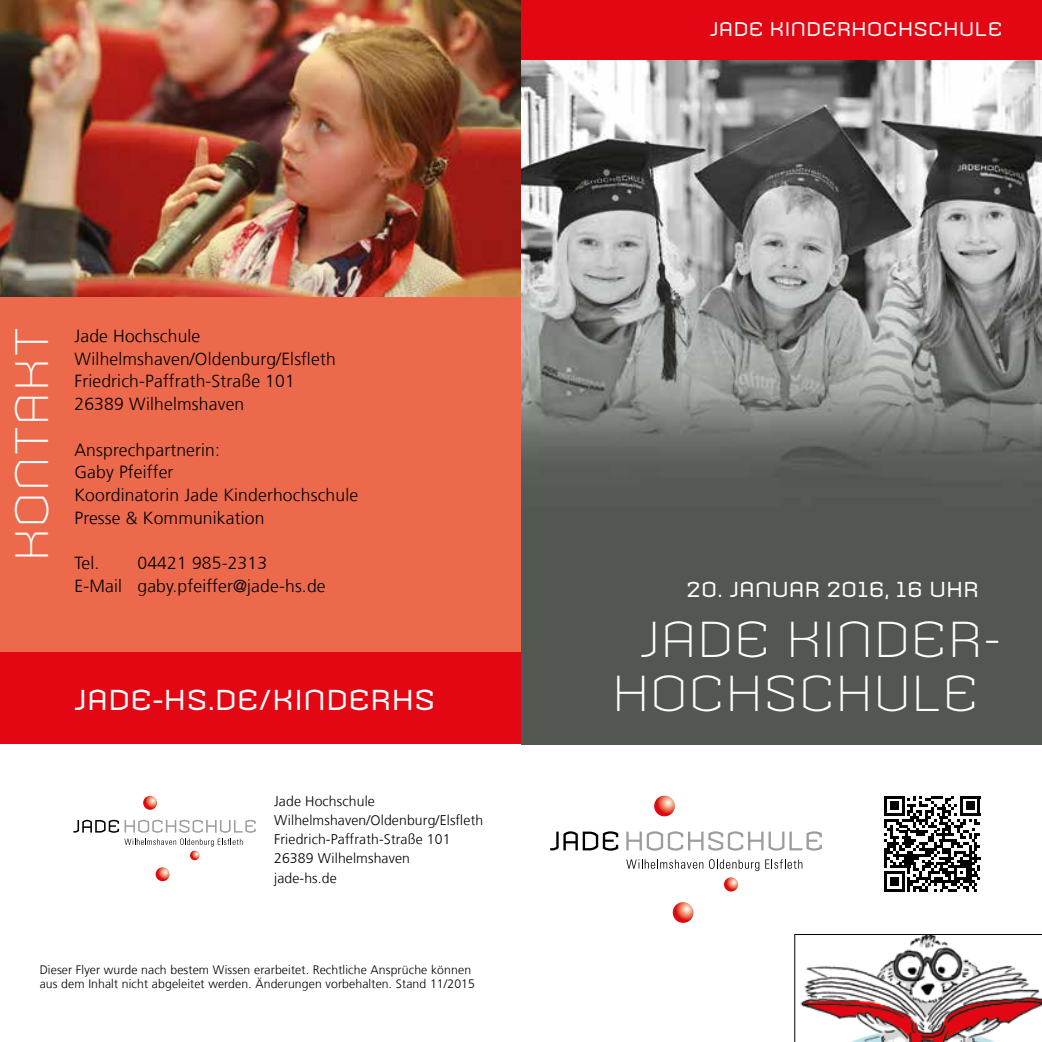
<style>
.page{position:relative;width:1042px;height:1042px;background:#fff}
.page>*{position:absolute;margin:0;border:0;box-sizing:border-box;transform-origin:0 0}
.t1{font:300 49px/54.2px "Armada";letter-spacing:-.015em;color:#fff;text-align:center}
.t2{font:300 45.5px "Armada";letter-spacing:-.01em;color:#fff}
.t3{font:28px "Armada";color:#fff}
.t4{font:21px "Armada";letter-spacing:-.005em;color:#fff}
.t5{font:19.25px "Armada";color:#fff}
.t6{font:300 17.5px/22.8px "NDS Frutiger";letter-spacing:.01em;color:#000}
.t7{font:300 14px/19.2px "NDS Frutiger";letter-spacing:.01em;color:#000}
.t8{font:300 12.25px/14.7px "NDS Frutiger";letter-spacing:.01em;color:#000}
</style>
<div class="page">
<svg style="left:550px;top:831px;width:68px;height:19px"></svg>
<svg style="left:626px;top:831px;width:196px;height:19px"></svg>
<svg style="left:626px;top:859px;width:77px;height:10px"></svg>
<svg style="left:709px;top:859px;width:50px;height:12px"></svg>
<svg style="left:765px;top:859px;width:37px;height:10px"></svg>
<svg style="left:654px;top:795px;width:21px;height:21px"></svg>
<svg style="left:673px;top:902px;width:20px;height:21px"></svg>
<svg style="left:724px;top:877px;width:14px;height:14px"></svg>
<svg style="left:143px;top:796px;width:14px;height:14px"></svg>
<svg style="left:156px;top:867px;width:14px;height:14px"></svg>
<svg style="left:73px;top:820px;width:183px;height:40px"></svg>
<img style="left:0;top:0;width:521px;height:298px">
<div style="left:0;top:298px;width:521px;height:363px;background:#ed694b"></div>
<img style="left:521px;top:60px;width:521px;height:684px">
<div style="left:0;top:652px;width:521px;height:92px;background:#e30613"></div>
<div style="left:521px;top:0;width:521px;height:60px;background:#e30613"></div>
<svg style="left:884px;top:796px;width:96px;height:95px"></svg>
<hr style="left:960px;top:795px;width:20px;height:3px;background:#000">
<svg style="left:794px;top:934px;width:248px;height:108px"></svg>
<h2 class="t2" style="left:4px;top:562px;width:237px;rotate:-90deg">KONTAKT</h2>
<p class="t6" style="left:74px;top:325px;width:263px">Jade Hochschule<br>Wilhelmshaven/Oldenburg/Elsfleth<br>Friedrich-Paffrath-Straße 101<br>26389 Wilhelmshaven</p>
<p class="t6" style="left:74px;top:438px;width:285px">Ansprechpartnerin:<br>Gaby Pfeiffer<br>Koordinatorin Jade Kinderhochschule<br>Presse &amp; Kommunikation</p>
<p class="t6" style="left:74px;top:552px;width:26px">Tel.</p>
<p class="t6" style="left:74px;top:552px;width:253px;text-align:center">04421 985-2313<br>E-Mail gaby.pfeiffer@jade-hs.de</p>
<h3 class="t3" style="left:73px;top:683px;width:363px">JADE-HS.DE/KINDERHS</h3>
<p class="t7" style="left:274px;top:791px;width:211px">Jade Hochschule<br>Wilhelmshaven/Oldenburg/Elsfleth<br>Friedrich-Paffrath-Straße 101<br>26389 Wilhelmshaven<br>jade-hs.de</p>
<p class="t8" style="left:40px;top:962px;width:437px">Dieser Flyer wurde nach bestem Wissen erarbeitet. Rechtliche Ansprüche können aus dem Inhalt nicht abgeleitet werden. Änderungen vorbehalten. Stand 11/2015</p>
<p class="t5" style="left:709px;top:18px;width:295px">JADE KINDERHOCHSCHULE</p>
<p class="t4" style="left:686px;top:577px;width:294px">20. JANUAR 2016, 16 UHR</p>
<h1 class="t1" style="left:611px;top:612px;width:391px">JADE KINDER-<br>HOCHSCHULE</h1>
</div>
